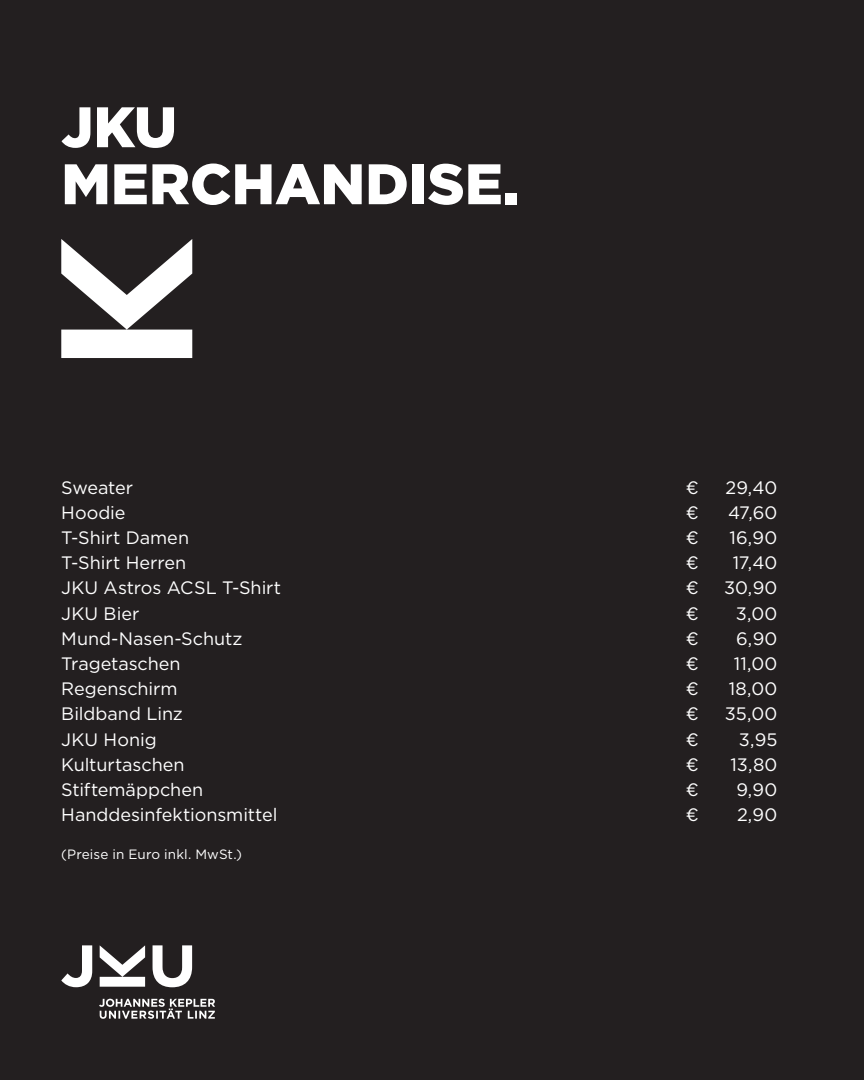
<style>
.page{position:relative;width:864px;height:1080px;background:#fff}
.page>*{position:absolute;margin:0;border:0;box-sizing:border-box;transform-origin:0 0}
.t1{font:900 57px/57px "Gotham";color:#fff}
.t2{font:18px "Gotham";color:#fff}
.t3{font:18px "Gotham";letter-spacing:-.02em;color:#fff}
.t4{font:13.5px "Gotham";letter-spacing:.01em;color:#fff}
</style>
<div class="page">
<div style="left:0;top:0;width:863px;height:1080px;background:#231f20"></div>
<svg style="left:61px;top:239px;width:131px;height:119px"></svg>
<svg style="left:61px;top:945px;width:154px;height:74px"></svg>
<h1 class="t1" style="left:61px;top:98px;width:459px">JKU<br>MERCHANDISE.</h1>
<p class="t3" style="left:61px;top:476px;width:73px">Sweater</p>
<p class="t2" style="left:685px;top:476px;width:14px">€</p>
<p class="t2" style="left:725px;top:476px;width:53px">29,40</p>
<p class="t2" style="left:61px;top:501px;width:66px">Hoodie</p>
<p class="t2" style="left:685px;top:501px;width:14px">€</p>
<p class="t2" style="left:727px;top:501px;width:51px">47,60</p>
<p class="t2" style="left:61px;top:526px;width:129px">T-Shirt Damen</p>
<p class="t2" style="left:685px;top:526px;width:14px">€</p>
<p class="t2" style="left:729px;top:526px;width:50px">16,90</p>
<p class="t2" style="left:61px;top:551px;width:126px">T-Shirt Herren</p>
<p class="t2" style="left:685px;top:551px;width:14px">€</p>
<p class="t2" style="left:732px;top:551px;width:46px">17,40</p>
<p class="t2" style="left:61px;top:577px;width:221px">JKU Astros ACSL T-Shirt</p>
<p class="t2" style="left:685px;top:577px;width:14px">€</p>
<p class="t2" style="left:723px;top:577px;width:55px">30,90</p>
<p class="t2" style="left:61px;top:602px;width:80px">JKU Bier</p>
<p class="t2" style="left:685px;top:602px;width:14px">€</p>
<p class="t2" style="left:735px;top:602px;width:43px">3,00</p>
<p class="t2" style="left:61px;top:627px;width:182px">Mund-Nasen-Schutz</p>
<p class="t2" style="left:685px;top:627px;width:14px">€</p>
<p class="t2" style="left:735px;top:627px;width:43px">6,90</p>
<p class="t2" style="left:61px;top:652px;width:121px">Tragetaschen</p>
<p class="t2" style="left:685px;top:652px;width:14px">€</p>
<p class="t2" style="left:733px;top:652px;width:45px">11,00</p>
<p class="t2" style="left:61px;top:677px;width:118px">Regenschirm</p>
<p class="t2" style="left:685px;top:677px;width:14px">€</p>
<p class="t2" style="left:728px;top:677px;width:50px">18,00</p>
<p class="t2" style="left:61px;top:703px;width:123px">Bildband Linz</p>
<p class="t2" style="left:685px;top:703px;width:14px">€</p>
<p class="t2" style="left:724px;top:703px;width:54px">35,00</p>
<p class="t2" style="left:61px;top:728px;width:97px">JKU Honig</p>
<p class="t2" style="left:685px;top:728px;width:14px">€</p>
<p class="t2" style="left:738px;top:728px;width:40px">3,95</p>
<p class="t2" style="left:61px;top:753px;width:125px">Kulturtaschen</p>
<p class="t2" style="left:685px;top:753px;width:14px">€</p>
<p class="t2" style="left:730px;top:753px;width:48px">13,80</p>
<p class="t2" style="left:61px;top:778px;width:143px">Stiftemäppchen</p>
<p class="t2" style="left:685px;top:778px;width:14px">€</p>
<p class="t2" style="left:736px;top:778px;width:43px">9,90</p>
<p class="t2" style="left:61px;top:803px;width:217px">Handdesinfektionsmittel</p>
<p class="t2" style="left:685px;top:803px;width:14px">€</p>
<p class="t2" style="left:736px;top:803px;width:42px">2,90</p>
<p class="t4" style="left:61px;top:846px;width:182px">(Preise in Euro inkl. MwSt.)</p>
</div>
